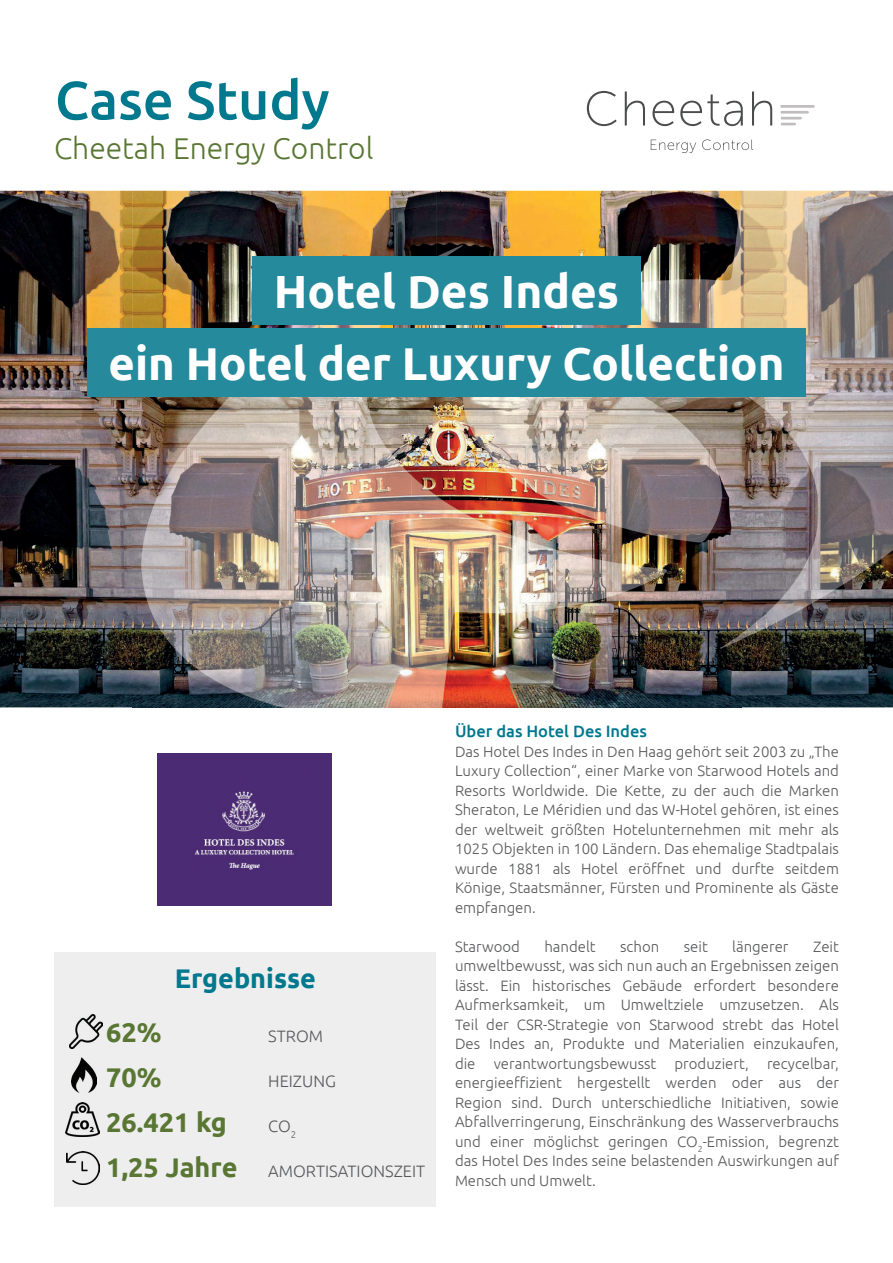
<style>
.page{position:relative;width:893px;height:1263px;background:#fff}
.page>*{position:absolute;margin:0;border:0;box-sizing:border-box;transform-origin:0 0}
.t1{font:500 54px "Ubuntu";color:#00788d}
.t2{font:700 46.5px "Ubuntu";color:#fff}
.t3{font:700 46.05px "Ubuntu";color:#fff}
.t4{font:300 30px "Ubuntu";color:#597633}
.t5{font:700 27px "Ubuntu";color:#597633}
.t6{font:700 27px "Ubuntu";color:#00788d}
.t7{font:300 16.5px "Ubuntu";color:#57585a}
.t8{font:500 16.5px "Ubuntu";color:#00788d}
.t9{font:300 15px/19.5px "Ubuntu";color:#57585a;text-align:justify}
.s1{font-weight:700;font-size:27px;color:#597633}
</style>
<div class="page">
<div style="left:158px;top:754px;width:174px;height:152px;background:#4c2b75"></div>
<img style="left:195px;top:791px;width:99px;height:79px">
<img style="left:0;top:191px;width:132px;height:516px">
<img style="left:132px;top:191px;width:761px;height:516px">
<svg style="left:780px;top:105px;width:35px;height:20px"></svg>
<svg style="left:651px;top:139px;width:102px;height:14px"></svg>
<svg style="left:587px;top:91px;width:185px;height:35px"></svg>
<div style="left:54px;top:952px;width:382px;height:255px;background:#eeeeef"></div>
<img style="left:66px;top:1102px;width:33px;height:34px">
<img style="left:72px;top:1057px;width:24px;height:36px">
<img style="left:67px;top:1152px;width:32px;height:32px">
<img style="left:69px;top:1015px;width:34px;height:33px">
<div style="left:252px;top:256px;width:388px;height:68px;background:#258a9c"></div>
<div style="left:87px;top:328px;width:45px;height:68px;background:#278a9c"></div>
<div style="left:132px;top:328px;width:674px;height:68px;background:#258a9c"></div>
<h1 class="t1" style="left:55px;top:66px;width:276px">Case Study</h1>
<h3 class="t4" style="left:54px;top:130px;width:321px">Cheetah Energy Control</h3>
<h2 class="t2" style="left:274px;top:264px;width:347px">Hotel Des Indes</h2>
<h3 class="t3" style="left:108px;top:336px;width:677px">ein Hotel der Luxury Collection</h3>
<h3 class="t6" style="left:175px;top:962px;width:143px">Ergebnisse</h3>
<h3 class="t5" style="left:106px;top:1016px;width:57px">62%</h3>
<p class="t7" style="left:268px;top:1026px;width:56px">STROM</p>
<h3 class="t5" style="left:106px;top:1061px;width:57px">70%</h3>
<p class="t7" style="left:268px;top:1071px;width:69px">HEIZUNG</p>
<h3 class="t5" style="left:106px;top:1106px;width:122px">26.421 kg</h3>
<p class="t7" style="left:268px;top:1116px;width:30px">CO<sub>2</sub></p>
<p class="t7" style="left:106px;top:1161px;width:320px"><span class="s1">1,25 Jahre</span> AMORTISATIONSZEIT</p>
<p class="t8" style="left:455px;top:721px;width:194px">Über das Hotel Des Indes</p>
<p class="t9" style="left:455px;top:741px;width:385px">Das Hotel Des Indes in Den Haag gehört seit 2003 zu „The Luxury Collection“, einer Marke von Starwood Hotels and Resorts Worldwide. Die Kette, zu der auch die Marken Sheraton, Le Méridien und das W-Hotel gehören, ist eines der weltweit größten Hotelunternehmen mit mehr als 1025 Objekten in 100 Ländern. Das ehemalige Stadtpalais wurde 1881 als Hotel eröffnet und durfte seitdem Könige, Staatsmänner, Fürsten und Prominente als Gäste empfangen.</p>
<p class="t9" style="left:455px;top:936px;width:66px">Starwood</p>
<p class="t9" style="left:544px;top:936px;width:53px">handelt</p>
<p class="t9" style="left:620px;top:936px;width:41px">schon</p>
<p class="t9" style="left:684px;top:936px;width:25px">seit</p>
<p class="t9" style="left:732px;top:936px;width:58px">längerer</p>
<p class="t9" style="left:455px;top:936px;width:385px;text-indent:358px">Zeit umweltbewusst, was sich nun auch an Ergebnissen zeigen lässt. Ein historisches Gebäude erfordert besondere Aufmerksamkeit, um Umweltziele umzusetzen. Als Teil der CSR-Strategie von Starwood strebt das Hotel Des Indes an, Produkte und Materialien einzukaufen, die verantwortungsbewusst produziert, recycelbar, energieeffizient hergestellt werden oder aus der Region sind. Durch unterschiedliche Initiativen, sowie Abfallverringerung, Einschränkung des Wasserverbrauchs und einer möglichst geringen CO<sub>2</sub>-Emission, begrenzt das Hotel Des Indes seine belastenden Auswirkungen auf Mensch und Umwelt.</p>
</div>
